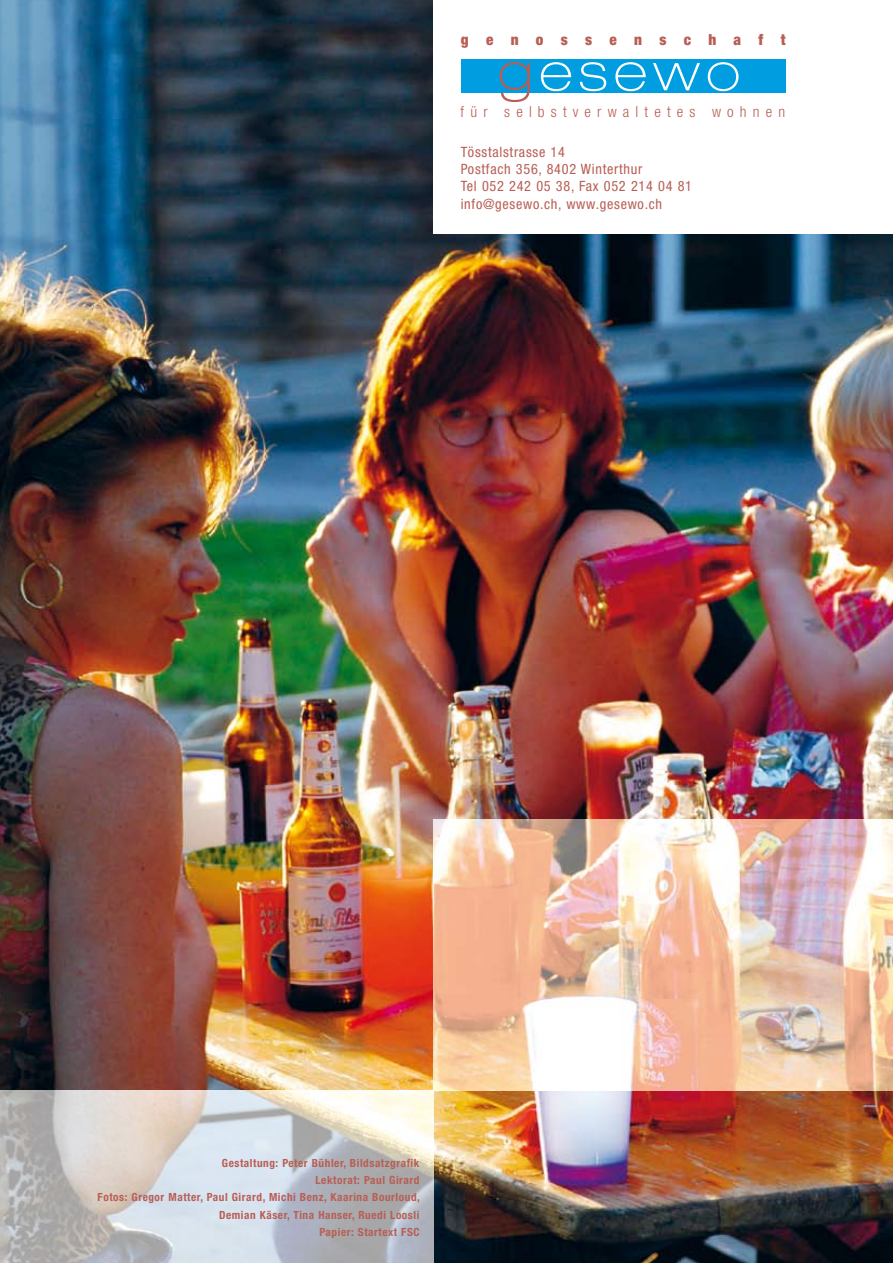
<style>
.page{position:relative;width:893px;height:1263px;background:#fff}
.page>*{position:absolute;margin:0;border:0;box-sizing:border-box;transform-origin:0 0}
.t1{font:100 expanded 53.25px "Helvetica Neue";letter-spacing:.125em;color:#fff}
.t2{font:300 condensed 15.3px "Helvetica Neue";letter-spacing:.405em;color:#b85e54}
.t3{font:900 condensed 15.3px "Helvetica Neue";letter-spacing:1.135em;color:#b85e54}
.t4{font:condensed 14.25px/17.2px "Helvetica Neue";letter-spacing:.05em;color:#b85e54}
.t5{font:700 condensed 11.25px/17.2px "Helvetica Neue";letter-spacing:.05em;color:#b85e54;text-align:right}
.s1{color:#b85e54}
</style>
<div class="page">
<img style="left:0;top:0;width:893px;height:1263px">
<img style="left:0;top:1090px;width:434px;height:173px">
<img style="left:434px;top:819px;width:459px;height:271px">
<div style="left:434px;top:0;width:459px;height:234px;background:#fff"></div>
<div style="left:461px;top:60px;width:324px;height:33px;background:#009ee0"></div>
<h2 class="t3" style="left:461px;top:30px;width:326px">genossenschaft</h2>
<h1 class="t1" style="left:498px;top:40px;width:243px"><span class="s1">g</span>esewo</h1>
<h2 class="t2" style="left:461px;top:103px;width:326px">für selbstverwaltetes wohnen</h2>
<p class="t4" style="left:461px;top:143px;width:233px">Tösstalstrasse 14<br>Postfach 356, 8402 Winterthur<br>Tel 052 242 05 38, Fax 052 214 04 81 info@gesewo.ch, www.gesewo.ch</p>
<p class="t5" style="left:98px;top:1154px;width:324px">Gestaltung: Peter Bühler, Bildsatzgrafik<br>Lektorat: Paul Girard<br>Fotos: Gregor Matter, Paul Girard, Michi Benz, Kaarina Bourloud, Demian Käser, Tina Hanser, Ruedi Loosli<br>Papier: Startext FSC</p>
</div>
